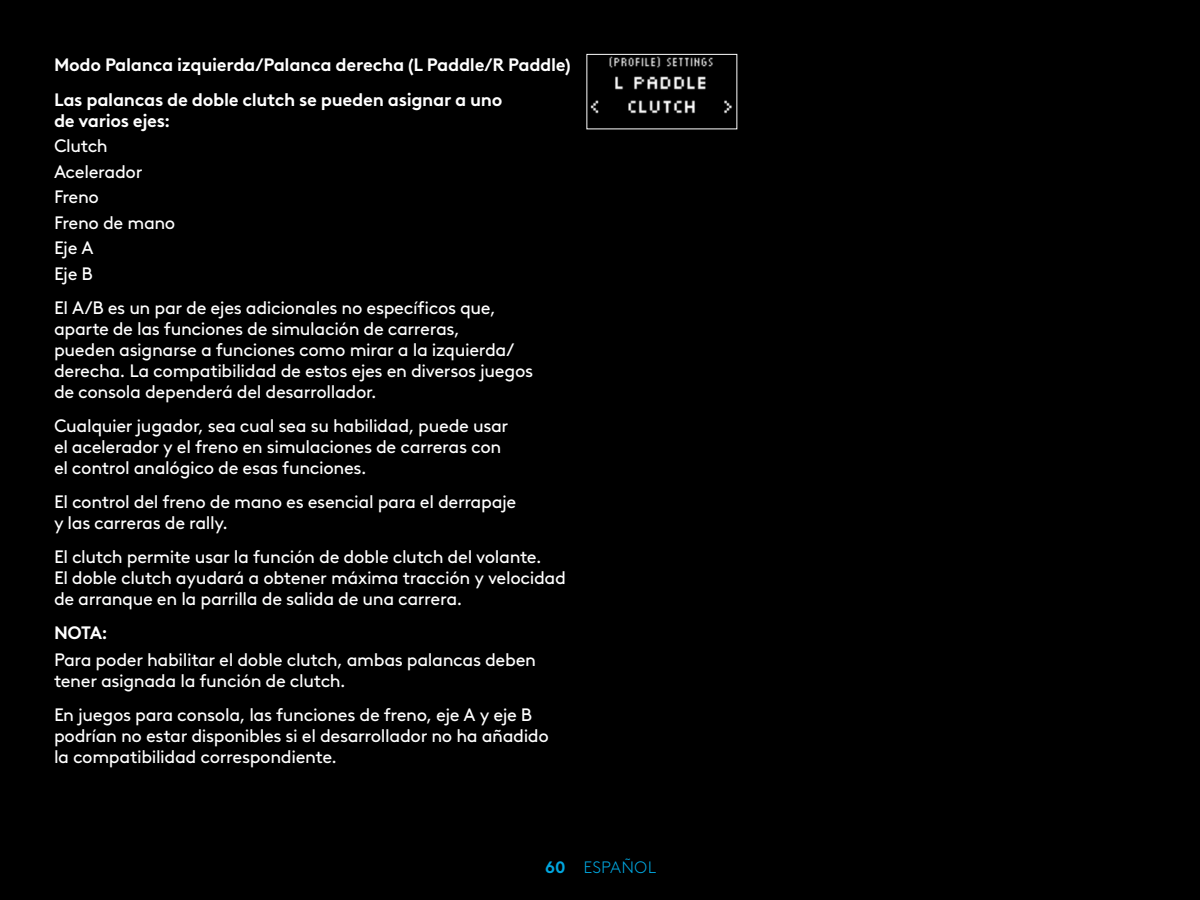
<style>
.page{position:relative;width:1200px;height:900px;background:#000}
.page>*{position:absolute;margin:0;border:0;box-sizing:border-box;transform-origin:0 0}
.Numbered_list{font:18px/21px "Brown Logitech Pan";letter-spacing:-.02em;color:#fff}
.Numbered_list-2{font:700 18px/21px "Brown Logitech Pan";letter-spacing:-.02em;color:#fff}
.Bulleted_list{font:700 18px "Brown Logitech Pan";color:#fff}
.t1{font:300 16.5px "Brown Logitech Pan";letter-spacing:.01em;color:#00a7e0}
.s1{font-weight:700}
</style>
<div class="page">
<img style="left:590px;top:56px;width:142px;height:58px">
<div style="left:586px;top:54px;width:151px;height:75px;border:1px solid #fff"></div>
<p class="Numbered_list-2" style="left:54px;top:53px;width:518px">Modo Palanca izquierda/Palanca derecha (L Paddle/R Paddle)</p>
<p class="Numbered_list-2" style="left:54px;top:87px;width:450px">Las palancas de doble clutch se pueden asignar a uno de varios ejes:</p>
<p class="Numbered_list" style="left:54px;top:134px;width:55px">Clutch</p>
<p class="Numbered_list" style="left:54px;top:159px;width:90px">Acelerador</p>
<p class="Numbered_list" style="left:54px;top:185px;width:47px">Freno</p>
<p class="Numbered_list" style="left:54px;top:210px;width:123px">Freno de mano</p>
<p class="Numbered_list" style="left:54px;top:236px;width:41px">Eje A</p>
<p class="Numbered_list" style="left:54px;top:261px;width:40px">Eje B</p>
<p class="Numbered_list" style="left:54px;top:295px;width:481px">El A/B es un par de ejes adicionales no específicos que, aparte de las funciones de simulación de carreras,<br>pueden asignarse a funciones como mirar a la izquierda/ derecha. La compatibilidad de estos ejes en diversos juegos de consola dependerá del desarrollador.</p>
<p class="Numbered_list" style="left:54px;top:414px;width:456px">Cualquier jugador, sea cual sea su habilidad, puede usar el acelerador y el freno en simulaciones de carreras con el control analógico de esas funciones.</p>
<p class="Numbered_list" style="left:54px;top:490px;width:464px">El control del freno de mano es esencial para el derrapaje y las carreras de rally.</p>
<p class="Numbered_list" style="left:54px;top:545px;width:514px">El clutch permite usar la función de doble clutch del volante.<br>El doble clutch ayudará a obtener máxima tracción y velocidad de arranque en la parrilla de salida de una carrera.</p>
<p class="Bulleted_list" style="left:54px;top:618px;width:55px">NOTA:</p>
<p class="Numbered_list" style="left:54px;top:648px;width:484px">Para poder habilitar el doble clutch, ambas palancas deben tener asignada la función de clutch.</p>
<p class="Numbered_list" style="left:54px;top:703px;width:496px">En juegos para consola, las funciones de freno, eje A y eje B podrían no estar disponibles si el desarrollador no ha añadido la compatibilidad correspondiente.</p>
<p class="t1" style="left:545px;top:856px;width:112px"><span class="s1">60</span> ESPAÑOL</p>
</div>
